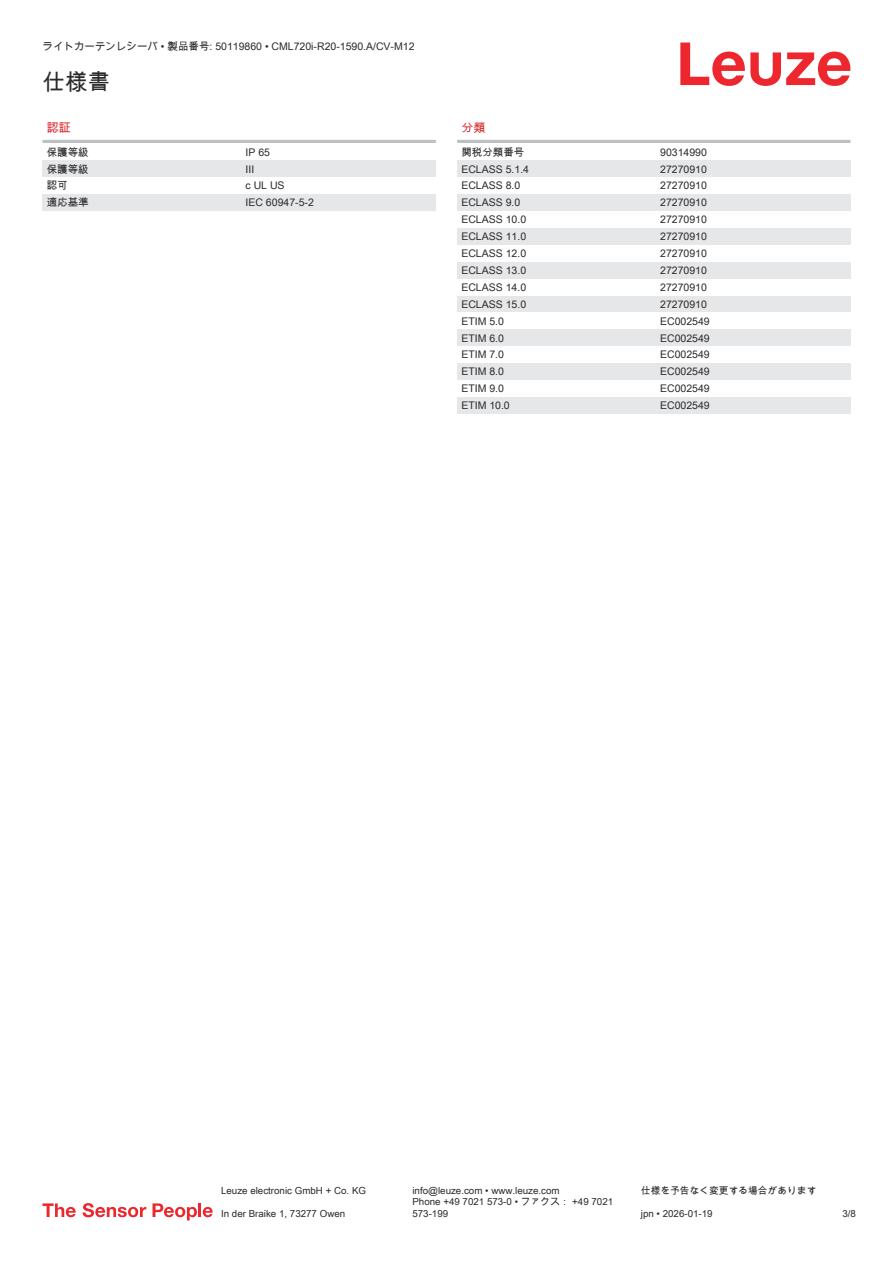
<style>
.page{position:relative;width:893px;height:1263px;background:#fff}
.page>*{position:absolute;margin:0;border:0;box-sizing:border-box;transform-origin:0 0}
.t1{font:22.5px "Arial Unicode MS";color:#2b292a}
.t2{font:12px "Arial Unicode MS";color:#db2a30}
.t3{font:10.5px "Arial Unicode MS";color:#2b292a}
.t4{font:9.75px/11.7px "Arial Unicode MS";color:#2b292a}
</style>
<div class="page">
<svg style="left:680px;top:43px;width:170px;height:43px"></svg>
<hr style="left:43px;top:140px;width:393px;height:3px;background:#bdbfc1">
<div style="left:43px;top:160px;width:199px;height:17px;background:#e6e7e9"></div>
<div style="left:242px;top:160px;width:194px;height:17px;background:#e6e7e9"></div>
<div style="left:43px;top:194px;width:199px;height:17px;background:#e6e7e9"></div>
<div style="left:242px;top:194px;width:194px;height:17px;background:#e6e7e9"></div>
<hr style="left:457px;top:140px;width:393px;height:3px;background:#bdbfc1">
<div style="left:457px;top:160px;width:200px;height:17px;background:#e6e7e9"></div>
<div style="left:657px;top:160px;width:193px;height:17px;background:#e6e7e9"></div>
<div style="left:457px;top:194px;width:200px;height:17px;background:#e6e7e9"></div>
<div style="left:657px;top:194px;width:193px;height:17px;background:#e6e7e9"></div>
<div style="left:457px;top:228px;width:200px;height:17px;background:#e6e7e9"></div>
<div style="left:657px;top:228px;width:193px;height:17px;background:#e6e7e9"></div>
<div style="left:457px;top:262px;width:200px;height:17px;background:#e6e7e9"></div>
<div style="left:657px;top:262px;width:193px;height:17px;background:#e6e7e9"></div>
<div style="left:457px;top:296px;width:200px;height:16px;background:#e6e7e9"></div>
<div style="left:657px;top:296px;width:193px;height:16px;background:#e6e7e9"></div>
<div style="left:457px;top:329px;width:200px;height:17px;background:#e6e7e9"></div>
<div style="left:657px;top:329px;width:193px;height:17px;background:#e6e7e9"></div>
<div style="left:457px;top:363px;width:200px;height:17px;background:#e6e7e9"></div>
<div style="left:657px;top:363px;width:193px;height:17px;background:#e6e7e9"></div>
<div style="left:457px;top:397px;width:200px;height:17px;background:#e6e7e9"></div>
<div style="left:657px;top:397px;width:193px;height:17px;background:#e6e7e9"></div>
<svg style="left:43px;top:1203px;width:33px;height:14px"></svg>
<svg style="left:83px;top:1203px;width:63px;height:14px"></svg>
<svg style="left:153px;top:1203px;width:44px;height:17px"></svg>
<hr style="left:198px;top:1203px;width:3px;height:14px;background:#ed272d">
<svg style="left:203px;top:1207px;width:10px;height:10px"></svg>
<p class="t3" style="left:43px;top:39px;width:374px">ライトカーテンレシーバ • 製品番号: 50119860 • CML720i-R20-1590.A/CV-M12</p>
<h1 class="t1" style="left:43px;top:66px;width:69px">仕様書</h1>
<p class="t2" style="left:47px;top:119px;width:25px">認証</p>
<p class="t3" style="left:47px;top:144px;width:43px">保護等級</p>
<p class="t3" style="left:246px;top:144px;width:26px">IP 65</p>
<p class="t3" style="left:47px;top:161px;width:43px">保護等級</p>
<p class="t3" style="left:246px;top:163px;width:10px">III</p>
<p class="t3" style="left:47px;top:178px;width:22px">認可</p>
<p class="t3" style="left:246px;top:178px;width:41px">c UL US</p>
<p class="t3" style="left:47px;top:195px;width:43px">適応基準</p>
<p class="t3" style="left:246px;top:195px;width:70px">IEC 60947-5-2</p>
<p class="t2" style="left:461px;top:119px;width:25px">分類</p>
<p class="t3" style="left:461px;top:144px;width:64px">関税分類番号</p>
<p class="t3" style="left:660px;top:144px;width:48px">90314990</p>
<p class="t3" style="left:461px;top:161px;width:69px">ECLASS 5.1.4</p>
<p class="t3" style="left:660px;top:161px;width:48px">27270910</p>
<p class="t3" style="left:461px;top:178px;width:60px">ECLASS 8.0</p>
<p class="t3" style="left:660px;top:178px;width:48px">27270910</p>
<p class="t3" style="left:461px;top:195px;width:60px">ECLASS 9.0</p>
<p class="t3" style="left:660px;top:195px;width:48px">27270910</p>
<p class="t3" style="left:461px;top:212px;width:66px">ECLASS 10.0</p>
<p class="t3" style="left:660px;top:212px;width:48px">27270910</p>
<p class="t3" style="left:461px;top:229px;width:66px">ECLASS 11.0</p>
<p class="t3" style="left:660px;top:229px;width:48px">27270910</p>
<p class="t3" style="left:461px;top:246px;width:66px">ECLASS 12.0</p>
<p class="t3" style="left:660px;top:246px;width:48px">27270910</p>
<p class="t3" style="left:461px;top:263px;width:66px">ECLASS 13.0</p>
<p class="t3" style="left:660px;top:263px;width:48px">27270910</p>
<p class="t3" style="left:461px;top:280px;width:66px">ECLASS 14.0</p>
<p class="t3" style="left:660px;top:280px;width:48px">27270910</p>
<p class="t3" style="left:461px;top:296px;width:66px">ECLASS 15.0</p>
<p class="t3" style="left:660px;top:296px;width:48px">27270910</p>
<p class="t3" style="left:461px;top:313px;width:44px">ETIM 5.0</p>
<p class="t3" style="left:660px;top:313px;width:51px">EC002549</p>
<p class="t3" style="left:461px;top:330px;width:44px">ETIM 6.0</p>
<p class="t3" style="left:660px;top:330px;width:51px">EC002549</p>
<p class="t3" style="left:461px;top:347px;width:44px">ETIM 7.0</p>
<p class="t3" style="left:660px;top:347px;width:51px">EC002549</p>
<p class="t3" style="left:461px;top:364px;width:44px">ETIM 8.0</p>
<p class="t3" style="left:660px;top:364px;width:51px">EC002549</p>
<p class="t3" style="left:461px;top:381px;width:44px">ETIM 9.0</p>
<p class="t3" style="left:660px;top:381px;width:51px">EC002549</p>
<p class="t3" style="left:461px;top:398px;width:50px">ETIM 10.0</p>
<p class="t3" style="left:660px;top:398px;width:51px">EC002549</p>
<p class="t4" style="left:221px;top:1184px;width:146px">Leuze electronic GmbH + Co. KG</p>
<p class="t4" style="left:412px;top:1184px;width:149px">info@leuze.com • www.leuze.com</p>
<p class="t4" style="left:641px;top:1184px;width:177px">仕様を予告なく変更する場合があります</p>
<p class="t4" style="left:221px;top:1207px;width:126px">In der Braike 1, 73277 Owen</p>
<p class="t4" style="left:412px;top:1196px;width:202px">Phone +49 7021 573-0 • ファクス： +49 7021<br>573-199</p>
<p class="t4" style="left:641px;top:1207px;width:73px">jpn • 2026-01-19</p>
<p class="t4" style="left:842px;top:1207px;width:15px">3/8</p>
</div>
